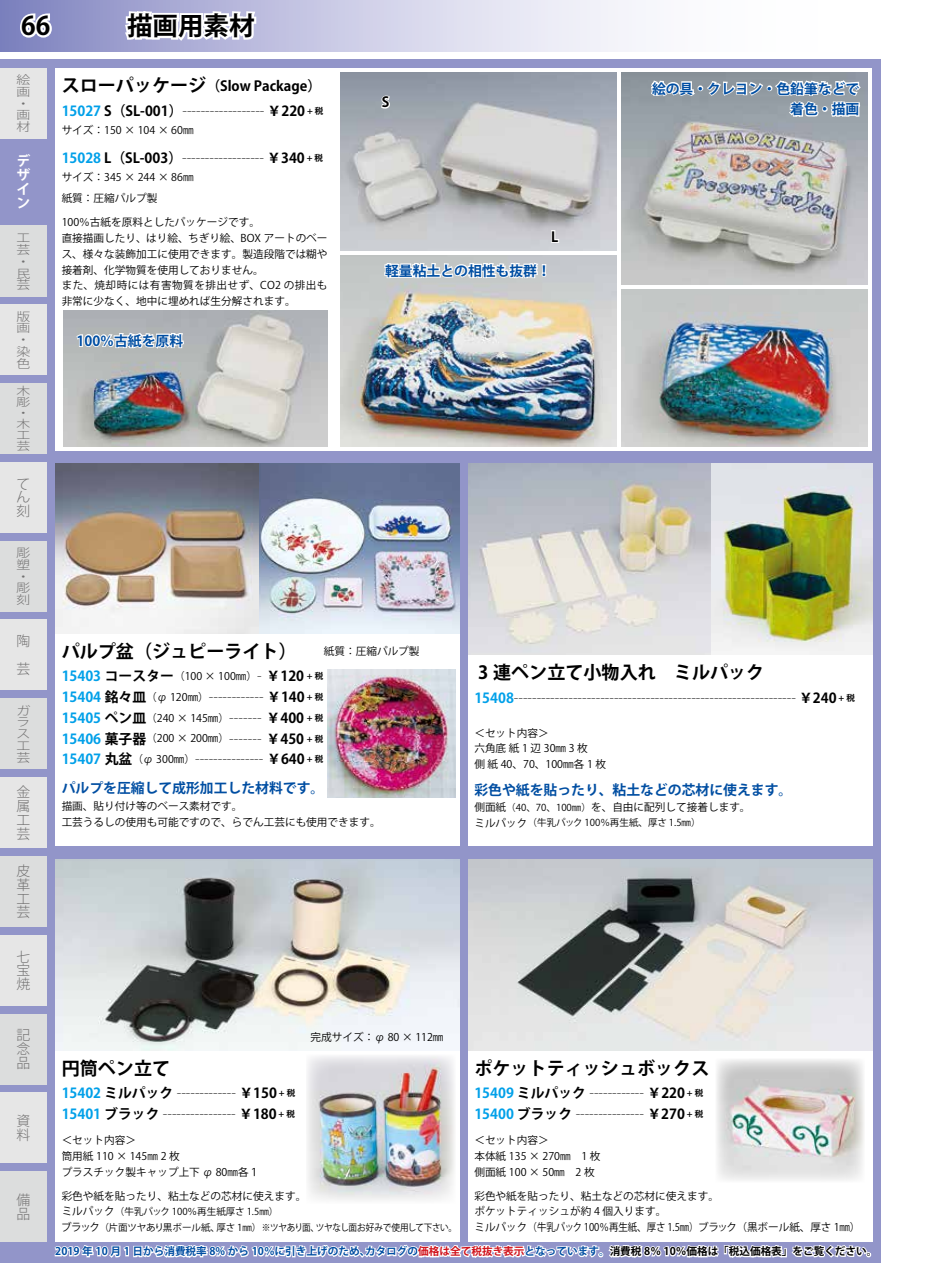
<style>
.page{position:relative;width:936px;height:1263px;background:#fff}
.page>*{position:absolute;margin:0;border:0;box-sizing:border-box;transform-origin:0 0}
.t1{font:700 25.5px "Koz Go Pro";color:#000}
.t2{font:700 18px "Koz Go Pro";color:#000}
.t3{font:200 13.8px/20.7px "Koz Go Pro";color:#000}
.t4{font:700 13.8px/28.2px "Koz Go Pro";color:#004ea2}
.t5{font:700 13.8px/25px "Koz Go Pro";color:#000}
.t6{font:300 13.8px/13.8px "Koz Go Pro";color:#727171;text-align:justify}
.t7{font:700 13.8px/13.8px "Koz Go Pro";color:#fff;text-align:justify}
.t8{font:300 11.7px/11.7px "Koz Go Pro";color:#727171;text-align:justify;scale:1.18 1}
.t9{font:300 11.1px/11.1px "Koz Go Pro";color:#727171;text-align:justify;scale:1.25 1}
.t10{font:10.65px/15.9px "Koz Go Pro";color:#000}
.t11{font:700 10.65px "Koz Go Pro";color:#004ea2}
.t12{font:9.6px/15.9px "Koz Go Pro";letter-spacing:-.02em;color:#000}
.t13{font:9.6px "Koz Go Pro";color:#000}
.s1{font-size:18px}
.s2{color:#00a0e9}
.s3{font-weight:200}
.s4{font-size:8.55px}
.s5{font-weight:700;color:#00a0e9}
.s6{font-weight:700}
.s7{font-weight:700;font-size:8.55px}
.s8{font-weight:700;font-size:13.8px;color:#00a0e9}
.s9{font-weight:700;font-size:13.8px}
.s10{font-weight:200;font-size:13.8px}
.s11{font-weight:400;font-size:10.65px}
.s12{color:#000}
.s13{font-weight:400;font-size:10.65px;color:#000}
.s14{font-weight:200;color:#000}
.s15{font-size:8.55px;color:#000}
.s16{font-size:9.6px}
.s17{font-size:10.65px}
.s18{color:#d0121b}
</style>
<div class="page">
<div style="left:0;top:60px;width:880px;height:1203px;background:#9295c9"></div>
<div style="left:0;top:68px;width:47px;height:70px;background:#e6e6e6"></div>
<div style="left:0;top:226px;width:47px;height:71px;background:#dcdddd"></div>
<div style="left:0;top:304px;width:47px;height:71px;background:#e6e6e6"></div>
<div style="left:0;top:383px;width:47px;height:70px;background:#dcdddd"></div>
<div style="left:0;top:462px;width:47px;height:70px;background:#e6e6e6"></div>
<div style="left:0;top:541px;width:47px;height:70px;background:#dcdddd"></div>
<div style="left:0;top:620px;width:47px;height:70px;background:#e6e6e6"></div>
<div style="left:0;top:699px;width:47px;height:70px;background:#dcdddd"></div>
<div style="left:0;top:777px;width:47px;height:70px;background:#e6e6e6"></div>
<div style="left:0;top:856px;width:47px;height:70px;background:#dcdddd"></div>
<div style="left:0;top:935px;width:47px;height:70px;background:#e6e6e6"></div>
<div style="left:0;top:1014px;width:47px;height:70px;background:#dcdddd"></div>
<div style="left:0;top:1093px;width:47px;height:70px;background:#e6e6e6"></div>
<div style="left:0;top:1172px;width:47px;height:70px;background:#dcdddd"></div>
<svg style="left:54px;top:1155px;width:817px;height:103px"></svg>
<svg style="left:0;top:0;width:632px;height:51px;background:#c9cae4"></svg>
<svg style="left:18px;top:11px;width:36px;height:29px"></svg>
<svg style="left:121px;top:5px;width:137px;height:39px"></svg>
<div style="left:55px;top:68px;width:817px;height:383px;background:#fff"></div>
<div style="left:55px;top:859px;width:404px;height:383px;background:#fff"></div>
<div style="left:468px;top:859px;width:404px;height:383px;background:#fff"></div>
<img style="left:55px;top:859px;width:404px;height:191px">
<img style="left:468px;top:859px;width:404px;height:191px">
<img style="left:716px;top:1059px;width:148px;height:121px">
<img style="left:307px;top:1056px;width:148px;height:144px">
<div style="left:468px;top:463px;width:404px;height:383px;background:#fff"></div>
<img style="left:710px;top:463px;width:162px;height:192px">
<svg style="left:468px;top:463px;width:242px;height:192px;background:#d1d1cf"></svg>
<div style="left:55px;top:463px;width:404px;height:383px;background:#fff"></div>
<img style="left:55px;top:463px;width:404px;height:171px">
<img style="left:327px;top:670px;width:128px;height:127px">
<img style="left:340px;top:72px;width:277px;height:179px">
<img style="left:621px;top:72px;width:246px;height:213px">
<img style="left:621px;top:290px;width:246px;height:157px">
<img style="left:64px;top:310px;width:263px;height:136px">
<svg style="left:380px;top:95px;width:11px;height:15px"></svg>
<svg style="left:75px;top:331px;width:110px;height:19px"></svg>
<img style="left:340px;top:256px;width:277px;height:191px">
<svg style="left:649px;top:75px;width:213px;height:43px"></svg>
<svg style="left:383px;top:229px;width:177px;height:51px"></svg>
<h1 class="t1" style="left:21px;top:9px;width:235px">66　　　描画用素材</h1>
<p class="t5" style="left:62px;top:74px;width:263px"><span class="s1">スローパッケージ</span>（Slow Package）<br><span class="s2">15027</span> S（SL-001）<span class="s3">------------------</span> ￥220 <span class="s4">+ 税</span></p>
<p class="t10" style="left:62px;top:122px;width:133px">サイズ：150 × 104 × 60㎜</p>
<p class="t3" style="left:62px;top:148px;width:263px"><span class="s5">15028</span> <span class="s6">L（SL-003）</span>------------------ <span class="s6">￥340</span> <span class="s7">+ 税</span></p>
<p class="t10" style="left:62px;top:167px;width:133px;line-height:21.3px">サイズ：345 × 244 × 86㎜紙質：圧縮パルプ製</p>
<p class="t10" style="left:62px;top:214px;width:267px">100％古紙を原料としたパッケージです。<br>直接描画したり、はり絵、ちぎり絵、BOX アートのベース、様々な装飾加工に使用できます。製造段階では糊や接着剤、化学物質を使用しておりません。<br>また、焼却時には有害物質を排出せず、CO2 の排出も非常に少なく、地中に埋めれば生分解されます。　</p>
<p class="t8" style="left:16px;top:74px;width:13px">絵画・画材</p>
<p class="t7" style="left:16px;top:155px;width:15px">デザイン</p>
<p class="t8" style="left:16px;top:232px;width:13px">工芸・民芸</p>
<p class="t8" style="left:16px;top:310px;width:13px">版画・染色</p>
<p class="t9" style="left:16px;top:385px;width:13px">木彫・木工芸</p>
<p class="t6" style="left:16px;top:477px;width:15px">てん刻</p>
<p class="t8" style="left:16px;top:547px;width:13px">彫塑・彫刻</p>
<p class="t6" style="left:16px;top:627px;width:15px;line-height:27.6px">陶芸</p>
<p class="t8" style="left:16px;top:705px;width:13px">ガラス工芸</p>
<p class="t6" style="left:16px;top:785px;width:15px">金属工芸</p>
<p class="t6" style="left:16px;top:864px;width:15px">皮革工芸</p>
<p class="t6" style="left:16px;top:950px;width:15px">七宝焼</p>
<p class="t6" style="left:16px;top:1028px;width:15px">記念品</p>
<p class="t4" style="left:652px;top:79px;width:209px;line-height:20.7px;text-align:right">絵の具・クレヨン・色鉛筆などで着色・描画</p>
<p class="t5" style="left:382px;top:91px;width:9px">S</p>
<p class="t5" style="left:551px;top:225px;width:9px">L</p>
<p class="t4" style="left:385px;top:257px;width:167px">軽量粘土との相性も抜群！</p>
<p class="t4" style="left:77px;top:327px;width:108px">100％古紙を原料</p>
<h2 class="t2" style="left:62px;top:640px;width:359px">パルプ盆（ジュピーライト）　　<sup>紙質：圧縮パルプ製</sup></h2>
<p class="t10" style="left:62px;top:669px;width:263px"><span class="s8">15403</span> <span class="s9">コースター</span>（100 × 100㎜）<span class="s10">-</span> <span class="s9">￥120</span> <span class="s7">+ 税</span></p>
<p class="t3" style="left:62px;top:687px;width:263px"><span class="s5">15404</span> <span class="s6">銘々皿</span><span class="s11">（φ 120㎜）</span>------------ <span class="s6">￥140</span> <span class="s7">+ 税</span></p>
<p class="t10" style="left:62px;top:708px;width:263px;line-height:20.7px"><span class="s8">15405</span> <span class="s9">ペン皿</span>（240 × 145㎜）<span class="s10">-------</span> <span class="s9">￥400</span> <span class="s7">+ 税<br></span><span class="s8">15406</span> <span class="s9">菓子器</span>（200 × 200㎜）<span class="s10">-------</span> <span class="s9">￥450</span> <span class="s7">+ 税</span></p>
<p class="t4" style="left:62px;top:746px;width:264px"><span class="s2">15407</span> <span class="s12">丸盆</span><span class="s13">（φ 300㎜）</span><span class="s14">---------------</span> <span class="s12">￥640</span> <span class="s15">+ 税</span>パルプを圧縮して成形加工した材料です。</p>
<p class="t10" style="left:62px;top:799px;width:320px">描画、貼り付け等のベース素材です。<br>工芸うるしの使用も可能ですので、らでん工芸にも使用できます。</p>
<h2 class="t2" style="left:478px;top:661px;width:287px">3 連ペン立て小物入れ　ミルパック</h2>
<p class="t3" style="left:474px;top:687px;width:382px"><span class="s5">15408</span>-------------------------------------------------------------- <span class="s6">￥240</span> <span class="s7">+ 税</span></p>
<p class="t10" style="left:474px;top:725px;width:133px">＜セット内容＞　<br>六角底 紙 1 辺 30㎜ 3 枚<br>側 紙 40、70、100㎜各 1 枚</p>
<p class="t4" style="left:474px;top:776px;width:319px">彩色や紙を貼ったり、粘土などの芯材に使えます。</p>
<p class="t10" style="left:474px;top:799px;width:278px">側面紙<span class="s16">（40、70、100㎜）</span>を、自由に配列して接着します。</p>
<p class="t13" style="left:474px;top:817px;width:228px"><span class="s17">ミルパック</span>（牛乳パック 100％再生紙、厚さ 1.5㎜）</p>
<p class="t10" style="left:310px;top:1029px;width:134px">完成サイズ：φ 80 × 112㎜</p>
<h2 class="t2" style="left:474px;top:1056px;width:236px">ポケットティッシュボックス</h2>
<p class="t3" style="left:474px;top:1083px;width:230px"><span class="s5">15409</span> <span class="s6">ミルパック</span> ------------ <span class="s6">￥220</span> <span class="s7">+ 税<br></span><span class="s5">15400</span> <span class="s6">ブラック</span> --------------- <span class="s6">￥270</span> <span class="s7">+ 税</span></p>
<p class="t10" style="left:474px;top:1133px;width:128px">＜セット内容＞　<br>本体紙 135 × 270㎜　1 枚側面紙 100 × 50㎜　2 枚</p>
<p class="t10" style="left:474px;top:1188px;width:388px">彩色や紙を貼ったり、粘土などの芯材に使えます。<br>ポケットティッシュが約 4 個入ります。<br>ミルパック（牛乳パック 100％再生紙、厚さ 1.5㎜）ブラック（黒ボール紙、厚さ 1㎜）</p>
<h2 class="t2" style="left:62px;top:1056px;width:110px">円筒ペン立て</h2>
<p class="t3" style="left:62px;top:1083px;width:235px"><span class="s5">15402</span> <span class="s6">ミルパック</span> ------------- <span class="s6">￥150</span> <span class="s7">+ 税<br></span><span class="s5">15401</span> <span class="s6">ブラック</span> ---------------- <span class="s6">￥180</span> <span class="s7">+ 税</span></p>
<p class="t10" style="left:62px;top:1133px;width:199px">＜セット内容＞　<br>筒用紙 110 × 145㎜ 2 枚<br>プラスチック製キャップ上下 φ 80㎜各１</p>
<p class="t10" style="left:62px;top:1188px;width:246px">彩色や紙を貼ったり、粘土などの芯材に使えます。</p>
<p class="t12" style="left:61px;top:1204px;width:397px"><span class="s17">ミルパック</span>（牛乳パック 100％再生紙厚さ 1.5㎜）<br><span class="s17">ブラック</span>（片面ツヤあり黒ボール紙、厚さ 1㎜）※ツヤあり面、ツヤなし面お好みで使用して下さい。</p>
<p class="t6" style="left:16px;top:1114px;width:15px">資料</p>
<p class="t6" style="left:16px;top:1193px;width:15px">備品</p>
<p class="t11" style="left:55px;top:1244px;width:823px">2019 年 10 月 1 日から消費税率 8% から 10％に引き上げのため、カタログの<span class="s18">価格は全て税抜き表示</span>となっています。<span class="s12">消費税 8％ 10％価格は「税込価格表」をご覧ください。</span></p>
</div>
